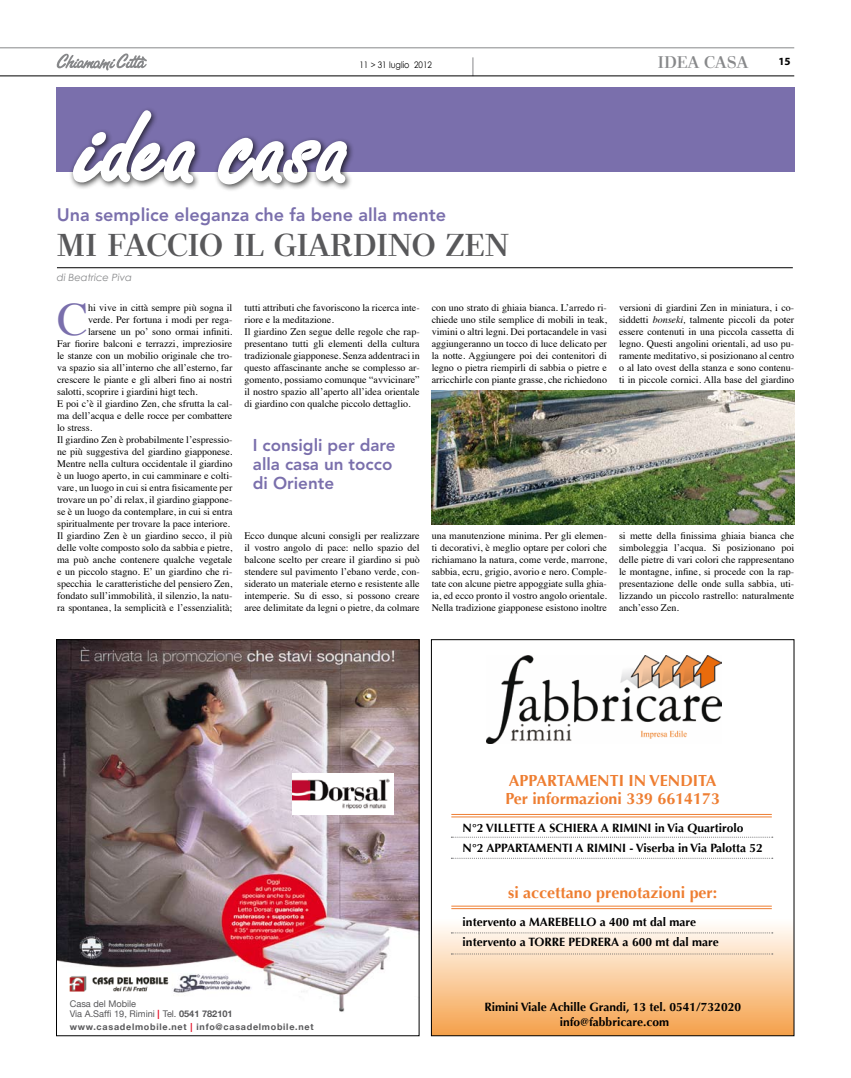
<style>
.page{position:relative;width:851px;height:1078px;background:#fff}
.page>*{position:absolute;margin:0;border:0;box-sizing:border-box;transform-origin:0 0}
.t1{font:46.3px "Times";color:#7a6fac}
.t2{font:30px "Vinegar";color:#58585a}
.t3{font:800 18px "Avenir";color:#7a6fac}
.t4{font:800 17px/19px "Avenir";color:#7a6fac}
.t5{font:700 16px/18px "Optima";color:#ee7e32}
.t6{font:16px "Vinegar";color:#87888a}
.t7{font:700 12px/20px "Optima";color:#000}
.t8{font:700 11px "Myriad";color:#000}
.t9{font:10px/12px "Times";color:#000;text-align:justify}
.t10{font:italic 10px "Century Gothic";color:#87888a}
.t11{font:9.2px/10.2px "Helvetica Neue";color:#58585a}
.t12{font:700 9px "Helvetica Neue";letter-spacing:.08em;color:#58585a}
.t13{font:9px "Century Gothic";color:#000;scale:.9 1}
.s1{font-style:italic}
.s2{font-weight:700;color:#e2001a}
.s3{font-weight:700}
.s4{color:#e2001a}
</style>
<div class="page">
<div style="left:56px;top:87px;width:738px;height:84px;background:#7a6fac"></div>
<div style="left:69px;top:106px;width:290px;height:91px;background:#000;opacity:.75"></div>
<svg style="left:72px;top:110px;width:275px;height:74px"></svg>
<svg style="left:472px;top:57px;width:1px;height:19px"></svg>
<svg style="left:57px;top:53px;width:90px;height:17px"></svg>
<hr style="left:0;top:48px;width:794px;height:1px;background:#87888a">
<hr style="left:0;top:76px;width:794px;height:1px;background:#000">
<hr style="left:57px;top:267px;width:735px;height:1px;background:#000">
<img style="left:431px;top:390px;width:363px;height:134px">
<div style="left:431px;top:912px;width:362px;height:123px;background:linear-gradient(to bottom,#fff,#f5a24c)"></div>
<div style="left:431px;top:639px;width:363px;height:396px;border:1px solid #000"></div>
<img style="left:487px;top:655px;width:234px;height:87px">
<svg style="left:451px;top:836px;width:321px;height:1px"></svg>
<svg style="left:451px;top:857px;width:321px;height:1px"></svg>
<hr style="left:451px;top:814px;width:320px;height:1px;background:#ee7e32">
<hr style="left:451px;top:816px;width:320px;height:1px;background:#ee7e32">
<hr style="left:451px;top:905px;width:320px;height:1px;background:#ee7e32">
<hr style="left:451px;top:908px;width:320px;height:1px;background:#ee7e32">
<svg style="left:451px;top:932px;width:321px;height:1px"></svg>
<svg style="left:451px;top:953px;width:321px;height:1px"></svg>
<img style="left:58px;top:641px;width:359px;height:371px">
<div style="left:56px;top:639px;width:363px;height:396px;border:1px solid #000"></div>
<img style="left:292px;top:773px;width:101px;height:41px">
<img style="left:68px;top:974px;width:101px;height:18px">
<p class="t13" style="left:359px;top:59px;width:82px">11 &gt; 31 luglio 2012</p>
<h3 class="t6" style="left:657px;top:52px;width:92px">IDEA CASA</h3>
<p class="t8" style="left:778px;top:56px;width:14px">15</p>
<h3 class="t3" style="left:57px;top:204px;width:391px">Una semplice eleganza che fa bene alla mente</h3>
<h2 class="t2" style="left:57px;top:226px;width:89px">MI FACCIO</h2>
<h2 class="t2" style="left:233px;top:226px;width:61px">IL GIAR</h2>
<h2 class="t2" style="left:353px;top:226px;width:44px">DINO</h2>
<h2 class="t2" style="left:446px;top:226px;width:42px">ZEN</h2>
<p class="t10" style="left:57px;top:271px;width:77px">di Beatrice Piva</p>
<h1 class="t1" style="left:57px;top:276px;width:32px">C</h1>
<p class="t9" style="left:88px;top:300px;width:146px">hi vive in città sempre più sogna il</p>
<p class="t9" style="left:244px;top:300px;width:177px;text-align:left">tutti attributi che favoriscono la ricerca inte&shy;riore e la meditazione.<br>Il giardino Zen segue delle regole che rap&shy;presentano tutti gli elementi della cultura tradizionale giapponese. Senza addentraci in questo affascinante anche se complesso ar&shy;gomento, possiamo comunque “avvicinare” il nostro spazio all’aperto all’idea orientale di giardino con qualche piccolo dettaglio.</p>
<p class="t9" style="left:431px;top:300px;width:177px">con uno strato di ghiaia bianca. L’arredo ri&shy;chiede uno stile semplice di mobili in teak, vimini o altri legni. Dei portacandele in vasi aggiungeranno un tocco di luce delicato per la notte. Aggiungere poi dei contenitori di legno o pietra riempirli di sabbia o pietre e arricchirle con piante grasse, che richiedono</p>
<p class="t9" style="left:88px;top:312px;width:146px">verde. Per fortuna i modi per rega-</p>
<p class="t9" style="left:88px;top:324px;width:146px">larsene un po’ sono ormai infiniti.</p>
<p class="t9" style="left:57px;top:336px;width:177px">Far fiorire balconi e terrazzi, impreziosire</p>
<p class="t9" style="left:57px;top:348px;width:177px">le stanze con un mobilio originale che tro-</p>
<p class="t9" style="left:57px;top:360px;width:177px">va spazio sia all’interno che all’esterno, far</p>
<p class="t9" style="left:57px;top:372px;width:177px">crescere le piante e gli alberi fino ai nostri</p>
<p class="t9" style="left:57px;top:384px;width:142px">salotti, scoprire i giardini higt tech.</p>
<p class="t9" style="left:57px;top:396px;width:177px">E poi c’è il giardino Zen, che sfrutta la cal-</p>
<p class="t9" style="left:57px;top:408px;width:177px">ma dell’acqua e delle rocce per combattere</p>
<p class="t9" style="left:57px;top:420px;width:36px">lo stress.</p>
<p class="t9" style="left:57px;top:432px;width:177px">Il giardino Zen è probabilmente l’espressio-</p>
<p class="t9" style="left:57px;top:444px;width:177px">ne più suggestiva del giardino giapponese.</p>
<p class="t9" style="left:57px;top:456px;width:177px">Mentre nella cultura occidentale il giardino</p>
<p class="t9" style="left:57px;top:468px;width:177px">è un luogo aperto, in cui camminare e colti-</p>
<p class="t9" style="left:57px;top:480px;width:177px">vare, un luogo in cui si entra fisicamente per</p>
<p class="t9" style="left:57px;top:492px;width:177px">trovare un po’ di relax, il giardino giappone-</p>
<p class="t9" style="left:57px;top:504px;width:177px">se è un luogo da contemplare, in cui si entra</p>
<p class="t9" style="left:57px;top:516px;width:174px">spiritualmente per trovare la pace interiore.</p>
<p class="t9" style="left:57px;top:528px;width:177px">Il giardino Zen è un giardino secco, il più</p>
<p class="t9" style="left:57px;top:540px;width:177px">delle volte composto solo da sabbia e pietre,</p>
<p class="t9" style="left:57px;top:552px;width:177px">ma può anche contenere qualche vegetale</p>
<p class="t9" style="left:57px;top:564px;width:177px">e un piccolo stagno. E’ un giardino che ri-</p>
<p class="t9" style="left:57px;top:576px;width:177px">specchia le caratteristiche del pensiero Zen,</p>
<p class="t9" style="left:57px;top:588px;width:177px">fondato sull’immobilità, il silenzio, la natu-</p>
<p class="t9" style="left:57px;top:600px;width:177px">ra spontanea, la semplicità e l’essenzialità;</p>
<h3 class="t4" style="left:253px;top:435px;width:144px">I consigli per dare alla casa un tocco di Oriente</h3>
<p class="t9" style="left:244px;top:528px;width:177px">Ecco dunque alcuni consigli per realizzare il vostro angolo di pace: nello spazio del balcone scelto per creare il giardino si può stendere sul pavimento l’ebano verde, con&shy;siderato un materiale eterno e resistente alle intemperie. Su di esso, si possono creare aree delimitate da legni o pietre, da colmare</p>
<p class="t9" style="left:431px;top:528px;width:177px">una manutenzione minima. Per gli elemen&shy;ti decorativi, è meglio optare per colori che richiamano la natura, come verde, marrone, sabbia, ecru, grigio, avorio e nero. Comple&shy;tate con alcune pietre appoggiate sulla ghia&shy;ia, ed ecco pronto il vostro angolo orientale.<br>Nella tradizione giapponese esistono inoltre</p>
<p class="t9" style="left:619px;top:300px;width:177px">versioni di giardini Zen in miniatura, i co&shy;siddetti <span class="s1">bonseki,</span> talmente piccoli da poter essere contenuti in una piccola cassetta di legno. Questi angolini orientali, ad uso pu&shy;ramente meditativo, si posizionano al centro o al lato ovest della stanza e sono contenu&shy;ti in piccole cornici. Alla base del giardino</p>
<p class="t9" style="left:619px;top:528px;width:177px">si mette della finissima ghiaia bianca che simboleggia l’acqua. Si posizionano poi delle pietre di vari colori che rappresentano le montagne, infine, si procede con la rap&shy;presentazione delle onde sulla sabbia, uti&shy;lizzando un piccolo rastrello: naturalmente anch’esso Zen.</p>
<p class="t11" style="left:70px;top:998px;width:164px">Casa del Mobile<br>Via A.Saffi 19, Rimini <span class="s2">|</span> Tel. <span class="s3">0541 782101</span></p>
<p class="t12" style="left:70px;top:1021px;width:245px">www.casadelmobile.net <span class="s4">|</span> info@casadelmobile.net</p>
<h3 class="t5" style="left:505px;top:771px;width:216px">APPARTAMENTI IN VENDITA<br>Per informazioni 339 6614173</h3>
<p class="t7" style="left:462px;top:818px;width:301px">N°2 VILLETTE A SCHIERA A RIMINI in Via Quartirolo<br>N°2 APPARTAMENTI A RIMINI - Viserba in Via Palotta 52</p>
<h3 class="t5" style="left:508px;top:883px;width:210px">si accettano prenotazioni per:</h3>
<p class="t7" style="left:462px;top:912px;width:257px">intervento a MAREBELLO a 400 mt dal mare intervento a TORRE PEDRERA a 600 mt dal mare</p>
<p class="t7" style="left:484px;top:999px;width:258px;line-height:15px;text-align:center">Rimini Viale Achille Grandi, 13 tel. 0541/732020 info@fabbricare.com</p>
</div>
